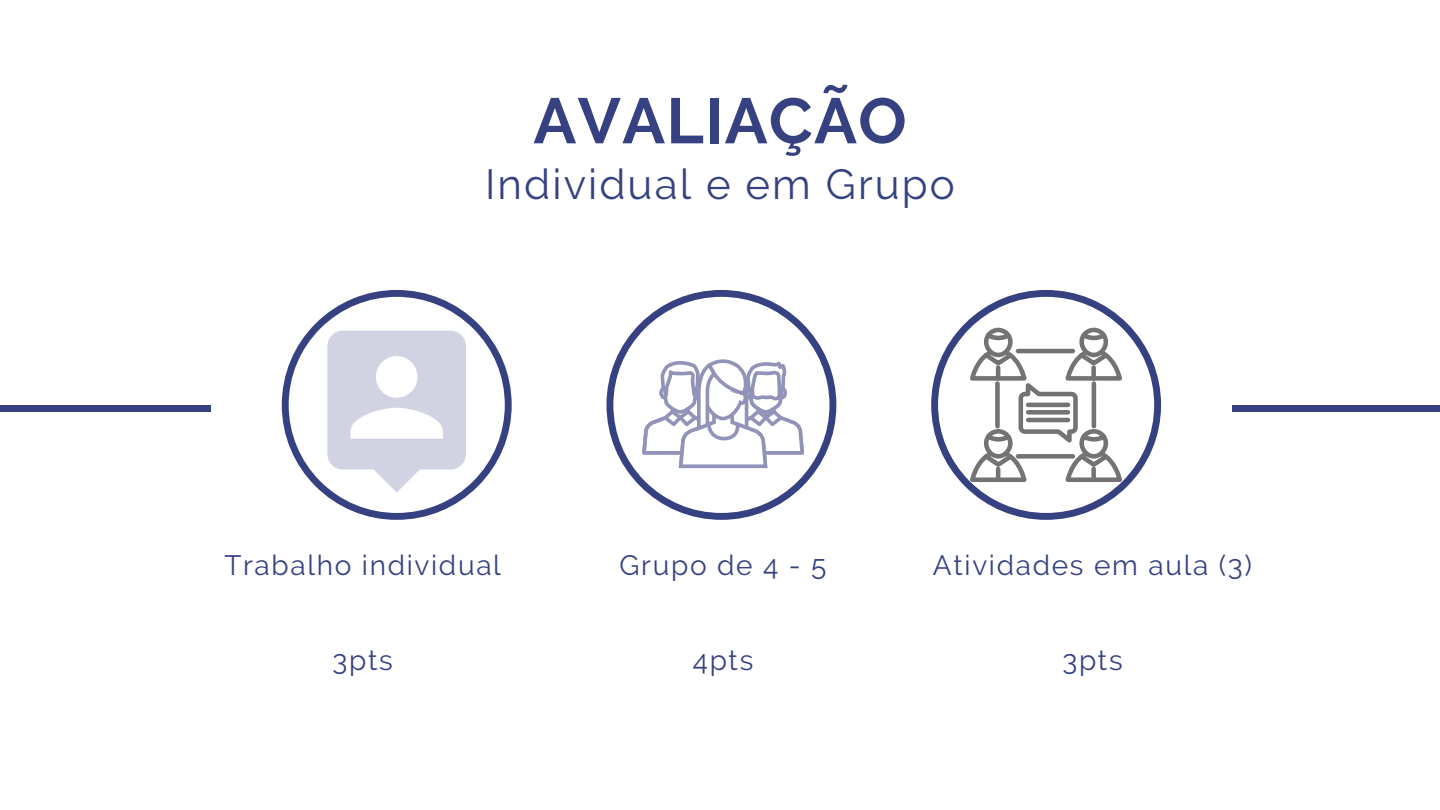
<style>
.page{position:relative;width:1440px;height:810px;background:#fff}
.page>*{position:absolute;margin:0;border:0;box-sizing:border-box;transform-origin:0 0}
.t1{font:700 64px "Raleway";letter-spacing:.02em;color:#364182}
.t2{font:42px "Raleway";letter-spacing:.05em;color:#364182}
.t3{font:28px "Raleway";letter-spacing:.06em;color:#364182}
</style>
<div class="page">
<svg style="left:282px;top:290px;width:230px;height:230px"></svg>
<svg style="left:606px;top:290px;width:230px;height:230px"></svg>
<svg style="left:931px;top:290px;width:230px;height:230px"></svg>
<div style="left:0;top:405px;width:211px;height:7px;background:#364182"></div>
<div style="left:1232px;top:405px;width:208px;height:7px;background:#364182"></div>
<div style="left:984px;top:328px;width:29px;height:29px;border:5px solid #231f1f;border-radius:50%"></div>
<div style="left:1079px;top:328px;width:29px;height:29px;border:5px solid #231f1f;border-radius:50%"></div>
<svg style="left:970px;top:329px;width:152px;height:153px"></svg>
<hr style="left:1018px;top:349px;width:55px;height:4px;background:#747272">
<div style="left:1018px;top:454px;width:55px;height:5px;background:#747272"></div>
<hr style="left:1092px;top:384px;width:4px;height:42px;background:#747272">
<div style="left:995px;top:384px;width:5px;height:42px;background:#747272"></div>
<hr style="left:1028px;top:403px;width:40px;height:4px;background:#747272">
<div style="left:1028px;top:410px;width:40px;height:5px;background:#747272"></div>
<hr style="left:1028px;top:418px;width:40px;height:4px;background:#747272">
<svg style="left:642px;top:356px;width:162px;height:112px"></svg>
<svg style="left:327px;top:331px;width:139px;height:162px"></svg>
<h1 class="t1" style="left:533px;top:83px;width:375px">AVALIAÇÃO</h1>
<h2 class="t2" style="left:485px;top:160px;width:471px">Individual e em Grupo</h2>
<p class="t3" style="left:224px;top:549px;width:278px">Trabalho individual</p>
<p class="t3" style="left:332px;top:643px;width:62px">3pts</p>
<p class="t3" style="left:620px;top:549px;width:209px">Grupo de 4 - 5</p>
<p class="t3" style="left:693px;top:643px;width:62px">4pts</p>
<p class="t3" style="left:933px;top:549px;width:321px">Atividades em aula (3)</p>
<p class="t3" style="left:1062px;top:643px;width:62px">3pts</p>
</div>
